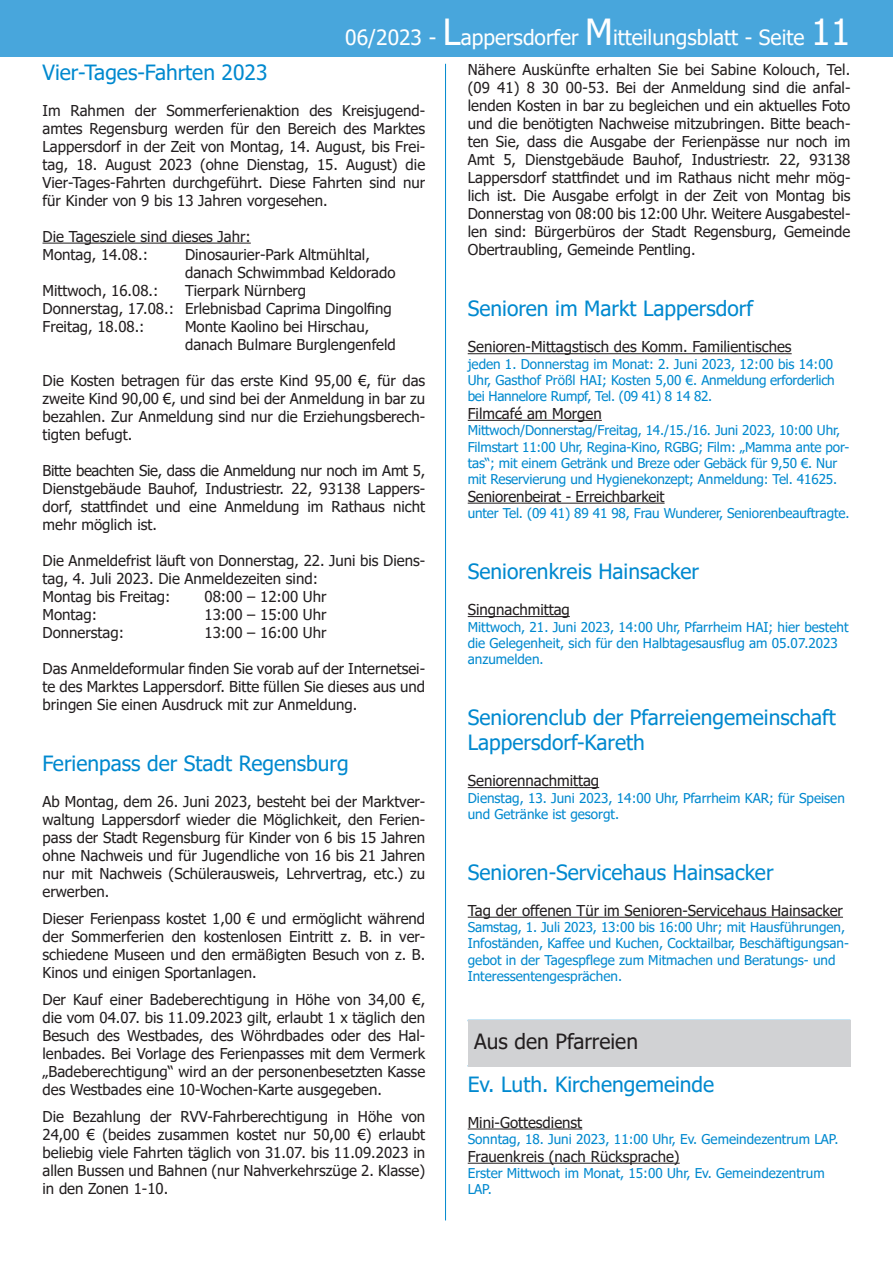
<style>
.page{position:relative;width:893px;height:1263px;background:#fff}
.page>*{position:absolute;margin:0;border:0;box-sizing:border-box;transform-origin:0 0}
.t1{font:21px "Tahoma";color:#0089cf}
.t2{font:21px "Tahoma";color:#fff}
.t3{font:21px "Tahoma";color:#231f20}
.t4{font:15px/18px "Tahoma";color:#231f20;text-align:justify}
.t5{font:13.5px/16.2px "Tahoma";color:#0089cf}
.s1{font-size:36px}
</style>
<div class="page">
<div style="left:0;top:0;width:893px;height:57px;background:#48a6dc"></div>
<hr style="left:445px;top:64px;width:1px;height:1156px;background:#0089cf">
<div style="left:468px;top:1020px;width:382px;height:46px;background:#d1d2d4"></div>
<hr style="left:468px;top:1163px;width:212px;height:1px;background:#231f20">
<hr style="left:468px;top:917px;width:375px;height:1px;background:#231f20">
<hr style="left:468px;top:787px;width:131px;height:1px;background:#231f20">
<hr style="left:468px;top:616px;width:102px;height:1px;background:#231f20">
<hr style="left:468px;top:420px;width:134px;height:1px;background:#231f20">
<hr style="left:468px;top:353px;width:324px;height:1px;background:#231f20">
<hr style="left:43px;top:243px;width:208px;height:1px;background:#231f20">
<hr style="left:468px;top:503px;width:197px;height:1px;background:#231f20">
<hr style="left:468px;top:1128px;width:114px;height:1px;background:#231f20">
<h1 class="t2" style="left:345px;top:24px;width:507px">06/2023 - <span class="s1">L</span>appersdorfer <span class="s1">M</span>itteilungsblatt - Seite <span class="s1">11</span></h1>
<p class="t1" style="left:43px;top:58px;width:226px">Vier-Tages-Fahrten 2023</p>
<p class="t4" style="left:43px;top:102px;width:384px">Im Rahmen der Sommerferienaktion des Kreisjugend&shy;amtes Regensburg werden für den Bereich des Marktes Lappersdorf in der Zeit von Montag, 14. August, bis Frei&shy;tag, 18. August 2023 (ohne Dienstag, 15. August) die Vier-Tages-Fahrten durchgeführt. Diese Fahrten sind nur für Kinder von 9 bis 13 Jahren vorgesehen.</p>
<p class="t4" style="left:43px;top:228px;width:210px">Die Tagesziele sind dieses Jahr:<br>Montag, 14.08.:</p>
<p class="t4" style="left:185px;top:246px;width:186px">Dinosaurier-Park Altmühltal,</p>
<p class="t4" style="left:185px;top:264px;width:212px">danach Schwimmbad Keldorado</p>
<p class="t4" style="left:43px;top:282px;width:117px">Mittwoch, 16.08.:</p>
<p class="t4" style="left:43px;top:282px;width:351px;text-align:left;text-indent:142px">Tierpark Nürnberg<br>Donnerstag, 17.08.: Erlebnisbad Caprima Dingolfing<br>Freitag, 18.08.:</p>
<p class="t4" style="left:185px;top:318px;width:186px">Monte Kaolino bei Hirschau,</p>
<p class="t4" style="left:185px;top:336px;width:212px">danach Bulmare Burglengenfeld</p>
<p class="t4" style="left:43px;top:372px;width:384px">Die Kosten betragen für das erste Kind 95,00 €, für das zweite Kind 90,00 €, und sind bei der Anmeldung in bar zu bezahlen. Zur Anmeldung sind nur die Erziehungsberech&shy;tigten befugt.</p>
<p class="t4" style="left:43px;top:462px;width:384px">Bitte beachten Sie, dass die Anmeldung nur noch im Amt 5, Dienstgebäude Bauhof, Industriestr. 22, 93138 Lappers&shy;dorf, stattfindet und eine Anmeldung im Rathaus nicht</p>
<p class="t4" style="left:43px;top:516px;width:116px">mehr möglich ist.</p>
<p class="t4" style="left:43px;top:552px;width:384px">Die Anmeldefrist läuft von Donnerstag, 22. Juni bis Diens-</p>
<p class="t4" style="left:43px;top:570px;width:277px">tag, 4. Juli 2023. Die Anmeldezeiten sind:<br>Montag bis Freitag:</p>
<p class="t4" style="left:205px;top:588px;width:124px">08:00 – 12:00 Uhr</p>
<p class="t4" style="left:43px;top:606px;width:56px">Montag:</p>
<p class="t4" style="left:205px;top:606px;width:124px">13:00 – 15:00 Uhr</p>
<p class="t4" style="left:43px;top:624px;width:83px">Donnerstag:</p>
<p class="t4" style="left:205px;top:624px;width:124px">13:00 – 16:00 Uhr</p>
<p class="t4" style="left:43px;top:660px;width:384px">Das Anmeldeformular finden Sie vorab auf der Internetsei&shy;te des Marktes Lappersdorf. Bitte füllen Sie dieses aus und</p>
<p class="t4" style="left:43px;top:696px;width:316px">bringen Sie einen Ausdruck mit zur Anmeldung.</p>
<p class="t1" style="left:43px;top:749px;width:308px">Ferienpass der Stadt Regensburg</p>
<p class="t4" style="left:43px;top:793px;width:384px">Ab Montag, dem 26. Juni 2023, besteht bei der Marktver&shy;waltung Lappersdorf wieder die Möglichkeit, den Ferien&shy;pass der Stadt Regensburg für Kinder von 6 bis 15 Jahren ohne Nachweis und für Jugendliche von 16 bis 21 Jahren</p>
<p class="t4" style="left:43px;top:865px;width:384px">nur mit Nachweis (Schülerausweis, Lehrvertrag, etc.) zu</p>
<p class="t4" style="left:43px;top:883px;width:68px">erwerben.</p>
<p class="t4" style="left:43px;top:910px;width:384px">Dieser Ferienpass kostet 1,00 € und ermöglicht während der Sommerferien den kostenlosen Eintritt z. B. in ver&shy;schiedene Museen und den ermäßigten Besuch von z. B.<br>Kinos und einigen Sportanlagen.</p>
<p class="t4" style="left:43px;top:991px;width:384px">Der Kauf einer Badeberechtigung in Höhe von 34,00 €, die vom 04.07. bis 11.09.2023 gilt, erlaubt 1 x täglich den Besuch des Westbades, des Wöhrdbades oder des Hal&shy;lenbades. Bei Vorlage des Ferienpasses mit dem Vermerk „Badeberechtigung“ wird an der personenbesetzten Kasse des Westbades eine 10-Wochen-Karte ausgegeben.</p>
<p class="t4" style="left:43px;top:1108px;width:384px">Die Bezahlung der RVV-Fahrberechtigung in Höhe von 24,00 € (beides zusammen kostet nur 50,00 €) erlaubt beliebig viele Fahrten täglich von 31.07. bis 11.09.2023 in allen Bussen und Bahnen (nur Nahverkehrszüge 2. Klasse) in den Zonen 1-10.</p>
<p class="t4" style="left:468px;top:62px;width:384px">Nähere Auskünfte erhalten Sie bei Sabine Kolouch, Tel. (09 41) 8 30 00-53. Bei der Anmeldung sind die anfal&shy;lenden Kosten in bar zu begleichen und ein aktuelles Foto und die benötigten Nachweise mitzubringen. Bitte beach&shy;ten Sie, dass die Ausgabe der Ferienpässe nur noch im Amt 5, Dienstgebäude Bauhof, Industriestr. 22, 93138<br>Lappersdorf stattfindet und im Rathaus nicht mehr mög&shy;lich ist. Die Ausgabe erfolgt in der Zeit von Montag bis Donnerstag von 08:00 bis 12:00 Uhr. Weitere Ausgabestel&shy;len sind: Bürgerbüros der Stadt Regensburg, Gemeinde</p>
<p class="t4" style="left:468px;top:242px;width:230px">Obertraubling, Gemeinde Pentling.</p>
<p class="t1" style="left:468px;top:295px;width:287px">Senioren im Markt Lappersdorf</p>
<p class="t4" style="left:468px;top:339px;width:325px">Senioren-Mittagstisch des Komm. Familientisches</p>
<p class="t5" style="left:468px;top:356px;width:369px">jeden 1. Donnerstag im Monat: 2. Juni 2023, 12:00 bis 14:00<br>Uhr, Gasthof Prößl HAI; Kosten 5,00 €. Anmeldung erforderlich bei Hannelore Rumpf, Tel. (09 41) 8 14 82.</p>
<p class="t4" style="left:468px;top:405px;width:136px">Filmcafé am Morgen</p>
<p class="t5" style="left:468px;top:423px;width:383px">Mittwoch/Donnerstag/Freitag, 14./15./16. Juni 2023, 10:00 Uhr, Filmstart 11:00 Uhr, Regina-Kino, RGBG; Film: „Mamma ante por&shy;tas“; mit einem Getränk und Breze oder Gebäck für 9,50 €. Nur mit Reservierung und Hygienekonzept; Anmeldung: Tel. 41625.</p>
<p class="t4" style="left:468px;top:488px;width:198px">Seniorenbeirat - Erreichbarkeit</p>
<p class="t5" style="left:468px;top:506px;width:383px">unter Tel. (09 41) 89 41 98, Frau Wunderer, Seniorenbeauftragte.</p>
<p class="t1" style="left:468px;top:558px;width:233px">Seniorenkreis Hainsacker</p>
<p class="t4" style="left:468px;top:602px;width:104px">Singnachmittag</p>
<p class="t5" style="left:468px;top:619px;width:382px">Mittwoch, 21. Juni 2023, 14:00 Uhr, Pfarrheim HAI; hier besteht</p>
<p class="t5" style="left:468px;top:635px;width:372px">die Gelegenheit, sich für den Halbtagesausflug am 05.07.2023 anzumelden.</p>
<p class="t1" style="left:468px;top:703px;width:370px">Seniorenclub der Pfarreiengemeinschaft</p>
<p class="t1" style="left:468px;top:729px;width:179px">Lappersdorf-Kareth</p>
<p class="t4" style="left:468px;top:773px;width:133px">Seniorennachmittag</p>
<p class="t5" style="left:468px;top:790px;width:379px">Dienstag, 13. Juni 2023, 14:00 Uhr, Pfarrheim KAR; für Speisen</p>
<p class="t5" style="left:468px;top:806px;width:153px">und Getränke ist gesorgt.</p>
<p class="t1" style="left:468px;top:858px;width:307px">Senioren-Servicehaus Hainsacker</p>
<p class="t4" style="left:468px;top:902px;width:377px">Tag der offenen Tür im Senioren-Servicehaus Hainsacker</p>
<p class="t5" style="left:468px;top:920px;width:383px">Samstag, 1. Juli 2023, 13:00 bis 16:00 Uhr; mit Hausführungen, Infoständen, Kaffee und Kuchen, Cocktailbar, Beschäftigungsan&shy;gebot in der Tagespflege zum Mitmachen und Beratungs- und Interessentengesprächen.</p>
<p class="t3" style="left:474px;top:1027px;width:165px">Aus den Pfarreien</p>
<p class="t1" style="left:468px;top:1070px;width:248px">Ev. Luth. Kirchengemeinde</p>
<p class="t4" style="left:468px;top:1114px;width:116px">Mini-Gottesdienst</p>
<p class="t5" style="left:468px;top:1132px;width:372px">Sonntag, 18. Juni 2023, 11:00 Uhr, Ev. Gemeindezentrum LAP.</p>
<p class="t4" style="left:468px;top:1148px;width:213px">Frauenkreis (nach Rücksprache)</p>
<p class="t5" style="left:468px;top:1166px;width:358px">Erster Mittwoch im Monat, 15:00 Uhr, Ev. Gemeindezentrum<br>LAP.</p>
</div>
